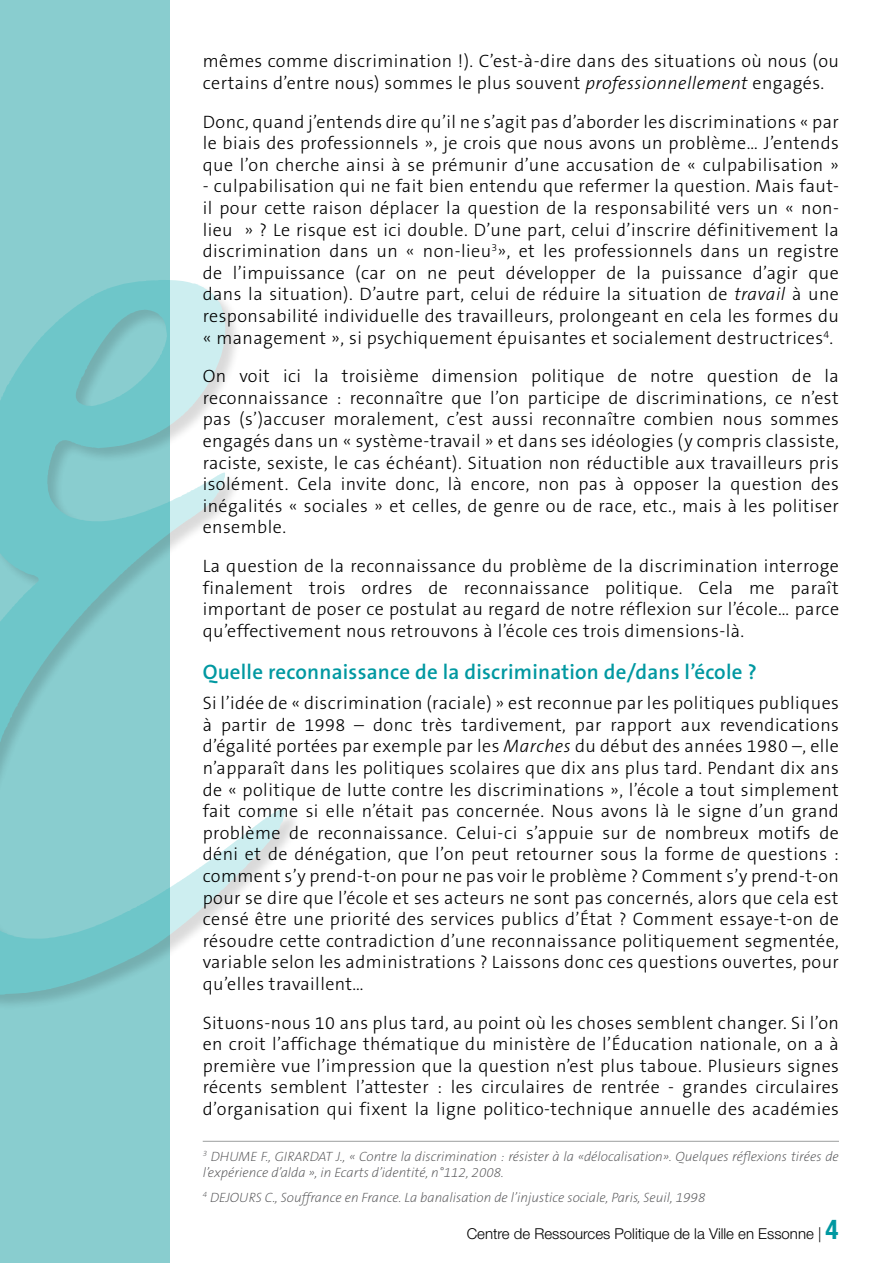
<style>
.page{position:relative;width:893px;height:1263px;background:#fff}
.page>*{position:absolute;margin:0;border:0;box-sizing:border-box;transform-origin:0 0}
.t1{font:600 21px "The Sans B6";letter-spacing:.01em;color:#0098a1}
.t2{font:300 18px/21.6px "The Sans B3";letter-spacing:.025em;color:#000;text-align:justify}
.t3{font:300 15px "Helvetica Neue LT Std";color:#000}
.t4{font:italic 200 13.5px/16.2px "The Sans B2";color:#58585a}
.s1{font-style:italic}
.s2{font-weight:700;font-stretch:condensed;font-size:27px;color:#0098a1}
</style>
<div class="page">
<div style="left:0;top:0;width:169px;height:1263px;background:#89cdcf"></div>
<div style="left:0;top:280px;width:301px;height:731px;background:#000;opacity:.75"></div>
<img style="left:7px;top:280px;width:152px;height:106px">
<hr style="left:203px;top:1141px;width:636px;height:1px;background:#9c9e9f">
<p class="t2" style="left:203px;top:51px;width:638px">mêmes comme discrimination !). C’est-à-dire dans des situations où nous (ou certains d’entre nous) sommes le plus souvent <span class="s1">professionnellement</span> engagés.</p>
<p class="t2" style="left:203px;top:111px;width:638px">Donc, quand j’entends dire qu’il ne s’agit pas d’aborder les discriminations « par le biais des professionnels », je crois que nous avons un problème… J’entends que l’on cherche ainsi à se prémunir d’une accusation de « culpabilisation »</p>
<p class="t2" style="left:203px;top:176px;width:638px">- culpabilisation qui ne fait bien entendu que refermer la question. Mais faut&shy;il pour cette raison déplacer la question de la responsabilité vers un « non&shy;lieu » ? Le risque est ici double. D’une part, celui d’inscrire définitivement la discrimination dans un « non-lieu<sup>3</sup>», et les professionnels dans un registre de l’impuissance (car on ne peut développer de la puissance d’agir que dans la situation). D’autre part, celui de réduire la situation de <span class="s1">travail</span> à une responsabilité individuelle des travailleurs, prolongeant en cela les formes du « management », si psychiquement épuisantes et socialement destructrices<sup>4</sup>.</p>
<p class="t2" style="left:203px;top:366px;width:638px">On voit ici la troisième dimension politique de notre question de la reconnaissance : reconnaître que l’on participe de discriminations, ce n’est pas (s’)accuser moralement, c’est aussi reconnaître combien nous sommes engagés dans un « système-travail » et dans ses idéologies (y compris classiste, raciste, sexiste, le cas échéant). Situation non réductible aux travailleurs pris isolément. Cela invite donc, là encore, non pas à opposer la question des inégalités « sociales » et celles, de genre ou de race, etc., mais à les politiser ensemble.</p>
<p class="t2" style="left:203px;top:556px;width:638px">La question de la reconnaissance du problème de la discrimination interroge finalement trois ordres de reconnaissance politique. Cela me paraît important de poser ce postulat au regard de notre réflexion sur l’école… parce qu’effectivement nous retrouvons à l’école ces trois dimensions-là.</p>
<p class="t1" style="left:203px;top:661px;width:556px">Quelle reconnaissance de la discrimination de/dans l’école ?</p>
<p class="t2" style="left:203px;top:693px;width:638px">Si l’idée de « discrimination (raciale) » est reconnue par les politiques publiques à partir de 1998 – donc très tardivement, par rapport aux revendications d’égalité portées par exemple par les <span class="s1">Marches</span> du début des années 1980 –, elle n’apparaît dans les politiques scolaires que dix ans plus tard. Pendant dix ans de « politique de lutte contre les discriminations », l’école a tout simplement fait comme si elle n’était pas concernée. Nous avons là le signe d’un grand problème de reconnaissance. Celui-ci s’appuie sur de nombreux motifs de déni et de dénégation, que l’on peut retourner sous la forme de questions : comment s’y prend-t-on pour ne pas voir le problème ? Comment s’y prend-t-on pour se dire que l’école et ses acteurs ne sont pas concernés, alors que cela est censé être une priorité des services publics d’État ? Comment essaye-t-on de résoudre cette contradiction d’une reconnaissance politiquement segmentée, variable selon les administrations ? Laissons donc ces questions ouvertes, pour qu’elles travaillent…</p>
<p class="t2" style="left:203px;top:1012px;width:638px">Situons-nous 10 ans plus tard, au point où les choses semblent changer. Si l’on en croit l’affichage thématique du ministère de l’Éducation nationale, on a à première vue l’impression que la question n’est plus taboue. Plusieurs signes récents semblent l’attester : les circulaires de rentrée - grandes circulaires d’organisation qui fixent la ligne politico-technique annuelle des académies</p>
<p class="t4" style="left:203px;top:1148px;width:638px"><sup>3</sup> DHUME F., GIRARDAT J., « Contre la discrimination : résister à la «délocalisation». Quelques réflexions tirées de l’expérience d’alda », in Ecarts d’identité, n°112, 2008.</p>
<p class="t4" style="left:203px;top:1189px;width:504px"><sup>4</sup> DEJOURS C., Souffrance en France. La banalisation de l’injustice sociale, Paris, Seuil, 1998</p>
<p class="t3" style="left:467px;top:1224px;width:373px">Centre de Ressources Politique de la Ville en Essonne | <span class="s2">4</span></p>
</div>
